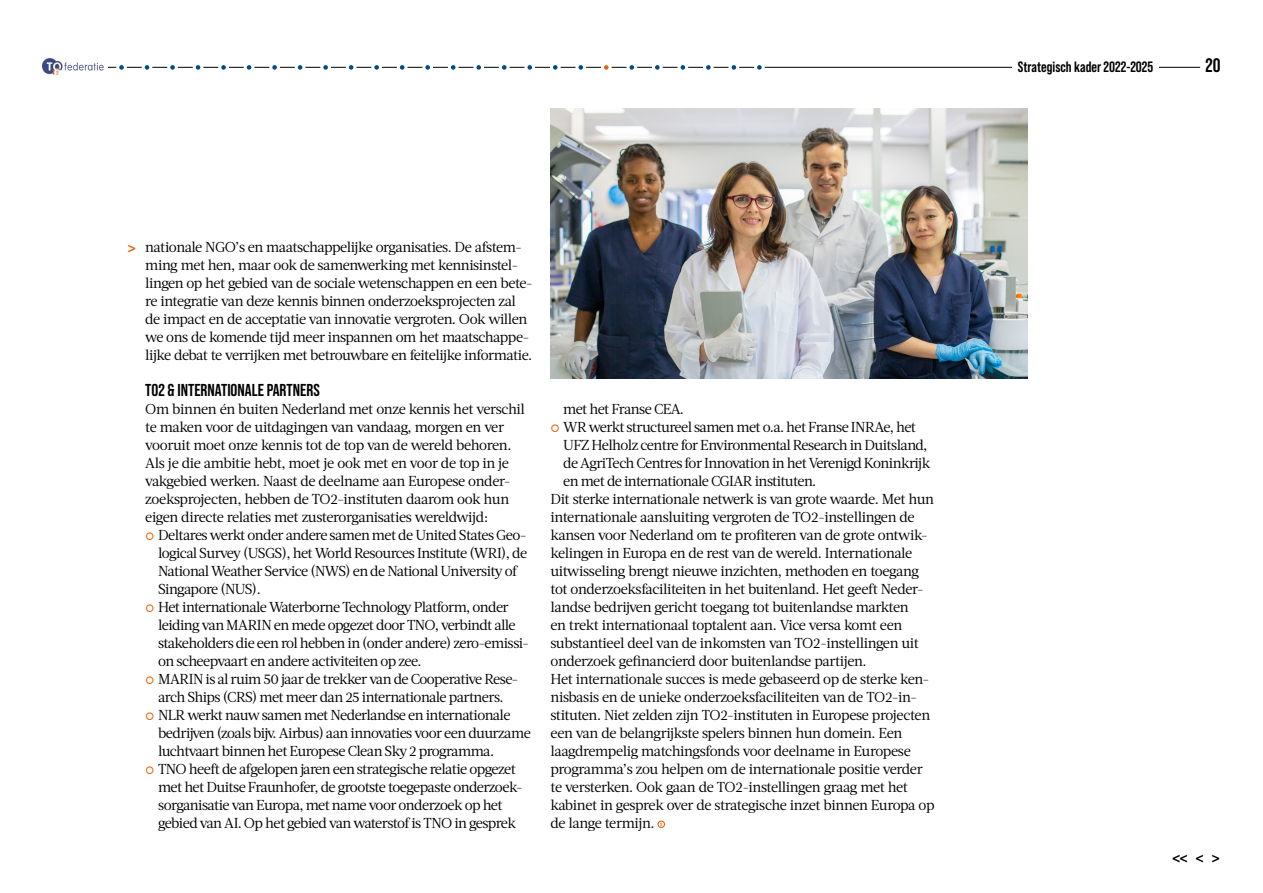
<style>
.page{position:relative;width:1263px;height:893px;background:#fff}
.page>*{position:absolute;margin:0;border:0;box-sizing:border-box;transform-origin:0 0}
.t1{font:700 19.5px "Bebas Neue Pro";color:#000}
.t2{font:18px "Bebas Neue Pro Exp Bd";color:#000}
.t3{font:18px "Bebas Neue Pro Exp Bd";color:#e6650e}
.t4{font:700 17.25px "Bebas Neue Pro";color:#000}
.t5{font:700 15px "Bebas Neue Pro";color:#000}
.t6{font:14.4px/18px "Acta";letter-spacing:-.035em;color:#000}
</style>
<div class="page">
<div style="left:657px;top:820px;width:8px;height:8px;border:1px solid #e6650e;border-radius:50%"></div>
<img style="left:550px;top:108px;width:478px;height:270px">
<hr style="left:67px;top:67px;width:1133px;height:1px;background:#000">
<img style="left:43px;top:58px;width:65px;height:17px">
<div style="left:1012px;top:47px;width:147px;height:31px;background:#fff"></div>
<div style="left:118px;top:64px;width:7px;height:7px;background:#004d8a;border-radius:50%"></div>
<div style="left:116px;top:62px;width:11px;height:11px;border:3px solid #fff;border-radius:50%"></div>
<div style="left:143px;top:64px;width:8px;height:7px;background:#004d8a;border-radius:50%"></div>
<div style="left:142px;top:62px;width:10px;height:11px;border:3px solid #fff;border-radius:50%"></div>
<div style="left:169px;top:64px;width:7px;height:7px;background:#004d8a;border-radius:50%"></div>
<div style="left:167px;top:62px;width:11px;height:11px;border:3px solid #fff;border-radius:50%"></div>
<div style="left:194px;top:64px;width:8px;height:7px;background:#004d8a;border-radius:50%"></div>
<div style="left:193px;top:62px;width:10px;height:11px;border:3px solid #fff;border-radius:50%"></div>
<div style="left:220px;top:64px;width:7px;height:7px;background:#004d8a;border-radius:50%"></div>
<div style="left:218px;top:62px;width:11px;height:11px;border:3px solid #fff;border-radius:50%"></div>
<div style="left:245px;top:64px;width:8px;height:7px;background:#004d8a;border-radius:50%"></div>
<div style="left:244px;top:62px;width:10px;height:11px;border:3px solid #fff;border-radius:50%"></div>
<div style="left:271px;top:64px;width:7px;height:7px;background:#004d8a;border-radius:50%"></div>
<div style="left:269px;top:62px;width:11px;height:11px;border:3px solid #fff;border-radius:50%"></div>
<div style="left:296px;top:64px;width:8px;height:7px;background:#004d8a;border-radius:50%"></div>
<div style="left:295px;top:62px;width:10px;height:11px;border:3px solid #fff;border-radius:50%"></div>
<div style="left:322px;top:64px;width:7px;height:7px;background:#004d8a;border-radius:50%"></div>
<div style="left:320px;top:62px;width:11px;height:11px;border:3px solid #fff;border-radius:50%"></div>
<div style="left:347px;top:64px;width:8px;height:7px;background:#004d8a;border-radius:50%"></div>
<div style="left:346px;top:62px;width:10px;height:11px;border:3px solid #fff;border-radius:50%"></div>
<div style="left:373px;top:64px;width:7px;height:7px;background:#004d8a;border-radius:50%"></div>
<div style="left:371px;top:62px;width:11px;height:11px;border:3px solid #fff;border-radius:50%"></div>
<div style="left:398px;top:64px;width:8px;height:7px;background:#004d8a;border-radius:50%"></div>
<div style="left:397px;top:62px;width:10px;height:11px;border:3px solid #fff;border-radius:50%"></div>
<div style="left:424px;top:64px;width:7px;height:7px;background:#004d8a;border-radius:50%"></div>
<div style="left:422px;top:62px;width:11px;height:11px;border:3px solid #fff;border-radius:50%"></div>
<div style="left:449px;top:64px;width:8px;height:7px;background:#004d8a;border-radius:50%"></div>
<div style="left:448px;top:62px;width:10px;height:11px;border:3px solid #fff;border-radius:50%"></div>
<div style="left:475px;top:64px;width:7px;height:7px;background:#004d8a;border-radius:50%"></div>
<div style="left:473px;top:62px;width:11px;height:11px;border:3px solid #fff;border-radius:50%"></div>
<div style="left:500px;top:64px;width:8px;height:7px;background:#004d8a;border-radius:50%"></div>
<div style="left:499px;top:62px;width:11px;height:11px;border:3px solid #fff;border-radius:50%"></div>
<div style="left:526px;top:64px;width:8px;height:7px;background:#004d8a;border-radius:50%"></div>
<div style="left:524px;top:62px;width:11px;height:11px;border:3px solid #fff;border-radius:50%"></div>
<div style="left:551px;top:64px;width:8px;height:7px;background:#004d8a;border-radius:50%"></div>
<div style="left:550px;top:62px;width:11px;height:11px;border:3px solid #fff;border-radius:50%"></div>
<div style="left:577px;top:64px;width:8px;height:7px;background:#004d8a;border-radius:50%"></div>
<div style="left:575px;top:62px;width:11px;height:11px;border:3px solid #fff;border-radius:50%"></div>
<div style="left:602px;top:64px;width:8px;height:7px;background:#e6650e;border-radius:50%"></div>
<div style="left:601px;top:62px;width:11px;height:11px;border:3px solid #fff;border-radius:50%"></div>
<div style="left:628px;top:64px;width:8px;height:7px;background:#004d8a;border-radius:50%"></div>
<div style="left:626px;top:62px;width:11px;height:11px;border:3px solid #fff;border-radius:50%"></div>
<div style="left:653px;top:64px;width:8px;height:7px;background:#004d8a;border-radius:50%"></div>
<div style="left:652px;top:62px;width:11px;height:11px;border:3px solid #fff;border-radius:50%"></div>
<div style="left:679px;top:64px;width:8px;height:7px;background:#004d8a;border-radius:50%"></div>
<div style="left:677px;top:62px;width:11px;height:11px;border:3px solid #fff;border-radius:50%"></div>
<div style="left:704px;top:64px;width:8px;height:7px;background:#004d8a;border-radius:50%"></div>
<div style="left:703px;top:62px;width:11px;height:11px;border:3px solid #fff;border-radius:50%"></div>
<div style="left:730px;top:64px;width:8px;height:7px;background:#004d8a;border-radius:50%"></div>
<div style="left:728px;top:62px;width:11px;height:11px;border:3px solid #fff;border-radius:50%"></div>
<div style="left:755px;top:64px;width:8px;height:7px;background:#004d8a;border-radius:50%"></div>
<div style="left:754px;top:62px;width:11px;height:11px;border:3px solid #fff;border-radius:50%"></div>
<p class="t3" style="left:127px;top:236px;width:11px">&gt;</p>
<p class="t6" style="left:145px;top:238px;width:389px">nationale NGO’s en maatschappelijke organisaties. De afstem&shy;ming met hen, maar ook de samenwerking met kennisinstel&shy;lingen op het gebied van de sociale wetenschappen en een bete&shy;re integratie van deze kennis binnen onderzoeksprojecten zal de impact en de acceptatie van innovatie vergroten. Ook willen we ons de komende tijd meer inspannen om het maatschappe&shy;lijke debat te verrijken met betrouwbare en feitelijke informatie.</p>
<p class="t4" style="left:145px;top:380px;width:176px">TO2 &amp; INTERNATIONALE PARTNERS</p>
<p class="t6" style="left:145px;top:400px;width:381px">Om binnen én buiten Nederland met onze kennis het verschil te maken voor de uitdagingen van vandaag, morgen en ver vooruit moet onze kennis tot de top van de wereld behoren.<br>Als je die ambitie hebt, moet je ook met en voor de top in je vakgebied werken. Naast de deelname aan Europese onder&shy;zoeksprojecten, hebben de TO2-instituten daarom ook hun eigen directe relaties met zusterorganisaties wereldwijd:</p>
<p class="t6" style="left:158px;top:526px;width:374px">Deltares werkt onder andere samen met de United States Geo&shy;logical Survey (USGS), het World Resources Institute (WRI), de National Weather Service (NWS) en de National University of Singapore (NUS).<br>Het internationale Waterborne Technology Platform, onder leiding van MARIN en mede opgezet door TNO, verbindt alle stakeholders die een rol hebben in (onder andere) zero-emissi&shy;on scheepvaart en andere activiteiten op zee.<br>MARIN is al ruim 50 jaar de trekker van de Cooperative Rese&shy;arch Ships (CRS) met meer dan 25 internationale partners.<br>NLR werkt nauw samen met Nederlandse en internationale bedrijven (zoals bijv. Airbus) aan innovaties voor een duurzame luchtvaart binnen het Europese Clean Sky 2 programma.<br>TNO heeft de afgelopen jaren een strategische relatie opgezet met het Duitse Fraunhofer, de grootste toegepaste onderzoek&shy;sorganisatie van Europa, met name voor onderzoek op het gebied van AI. Op het gebied van waterstof is TNO in gesprek</p>
<p class="t6" style="left:563px;top:400px;width:122px">met het Franse CEA.</p>
<p class="t6" style="left:563px;top:418px;width:354px">WR werkt structureel samen met o.a. het Franse INRAe, het</p>
<p class="t6" style="left:563px;top:436px;width:366px">UFZ Helholz centre for Environmental Research in Duitsland,</p>
<p class="t6" style="left:563px;top:454px;width:369px">de AgriTech Centres for Innovation in het Verenigd Koninkrijk</p>
<p class="t6" style="left:563px;top:472px;width:255px">en met de internationale CGIAR instituten.</p>
<p class="t6" style="left:550px;top:490px;width:385px">Dit sterke internationale netwerk is van grote waarde. Met hun</p>
<p class="t6" style="left:550px;top:508px;width:366px">internationale aansluiting vergroten de TO2-instellingen de</p>
<p class="t6" style="left:550px;top:526px;width:379px">kansen voor Nederland om te profiteren van de grote ontwik-</p>
<p class="t6" style="left:550px;top:544px;width:363px">kelingen in Europa en de rest van de wereld. Internationale</p>
<p class="t6" style="left:550px;top:562px;width:370px">uitwisseling brengt nieuwe inzichten, methoden en toegang</p>
<p class="t6" style="left:550px;top:580px;width:375px">tot onderzoeksfaciliteiten in het buitenland. Het geeft Neder-</p>
<p class="t6" style="left:550px;top:598px;width:360px">landse bedrijven gericht toegang tot buitenlandse markten</p>
<p class="t6" style="left:550px;top:616px;width:353px">en trekt internationaal toptalent aan. Vice versa komt een</p>
<p class="t6" style="left:550px;top:634px;width:370px">substantieel deel van de inkomsten van TO2-instellingen uit</p>
<p class="t6" style="left:550px;top:652px;width:318px">onderzoek gefinancierd door buitenlandse partijen.</p>
<p class="t6" style="left:550px;top:670px;width:380px">Het internationale succes is mede gebaseerd op de sterke ken-</p>
<p class="t6" style="left:550px;top:688px;width:368px">nisbasis en de unieke onderzoeksfaciliteiten van de TO2-in-</p>
<p class="t6" style="left:550px;top:706px;width:381px">stituten. Niet zelden zijn TO2-instituten in Europese projecten</p>
<p class="t6" style="left:550px;top:724px;width:353px">een van de belangrijkste spelers binnen hun domein. Een</p>
<p class="t6" style="left:550px;top:742px;width:362px">laagdrempelig matchingsfonds voor deelname in Europese</p>
<p class="t6" style="left:550px;top:760px;width:374px">programma’s zou helpen om de internationale positie verder</p>
<p class="t6" style="left:550px;top:778px;width:359px">te versterken. Ook gaan de TO2-instellingen graag met het</p>
<p class="t6" style="left:550px;top:796px;width:386px">kabinet in gesprek over de strategische inzet binnen Europa op</p>
<p class="t6" style="left:550px;top:814px;width:106px">de lange termijn.</p>
<p class="t5" style="left:1018px;top:58px;width:137px">Strategisch kader 2022-2025</p>
<h1 class="t1" style="left:1205px;top:54px;width:17px">20</h1>
<p class="t2" style="left:1172px;top:847px;width:50px">&lt;&lt;&lt;&gt;</p>
</div>
